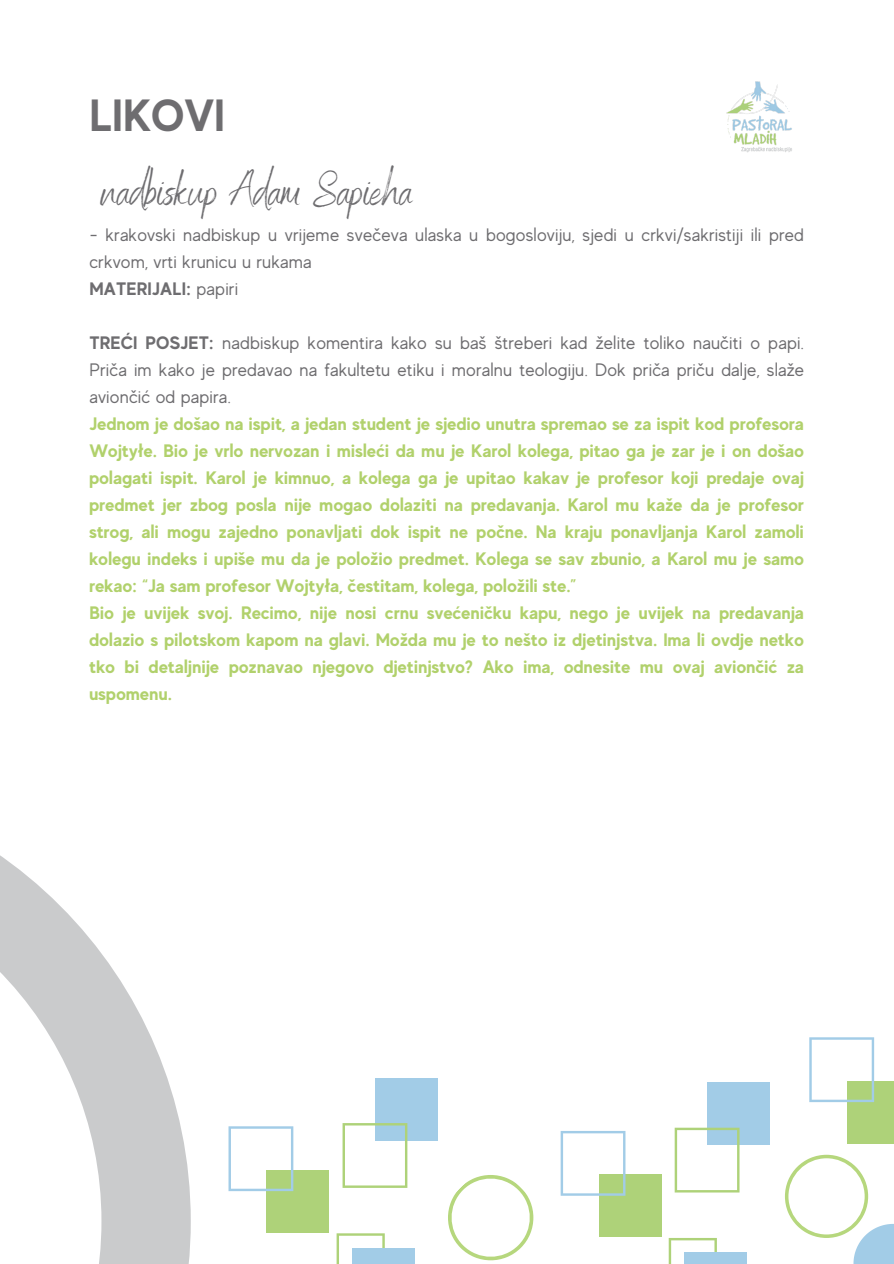
<style>
.page{position:relative;width:894px;height:1264px;background:#fff}
.page>*{position:absolute;margin:0;border:0;box-sizing:border-box;transform-origin:0 0}
.t1{font:45px "Benedict";color:#6e6d70}
.t2{font:700 45px "MADE Evolve Sans";color:#6e6d70}
.t3{font:700 18px/27px "MADE Evolve Sans";letter-spacing:.01em;color:#b1d16c}
.t4{font:18px/27px "MADE Evolve Sans";letter-spacing:.01em;color:#6e6d70}
.s1{font-weight:700}
</style>
<div class="page">
<svg style="left:0;top:855px;width:190px;height:408px"></svg>
<svg style="left:448px;top:1175px;width:85px;height:85px"></svg>
<svg style="left:785px;top:1154px;width:108px;height:109px"></svg>
<div style="left:375px;top:1078px;width:62px;height:62px;background:#a2cce7"></div>
<div style="left:266px;top:1169px;width:63px;height:63px;background:#aed279"></div>
<svg style="left:342px;top:1123px;width:65px;height:64px"></svg>
<svg style="left:336px;top:1233px;width:48px;height:30px"></svg>
<svg style="left:228px;top:1126px;width:65px;height:65px"></svg>
<div style="left:352px;top:1247px;width:62px;height:16px;background:#a2cce7"></div>
<div style="left:847px;top:1080px;width:46px;height:63px;background:#aed279"></div>
<svg style="left:809px;top:1037px;width:64px;height:65px"></svg>
<img style="left:726px;top:81px;width:66px;height:72px">
<div style="left:707px;top:1082px;width:62px;height:63px;background:#a2cce7"></div>
<div style="left:598px;top:1174px;width:63px;height:62px;background:#aed279"></div>
<svg style="left:674px;top:1127px;width:65px;height:65px"></svg>
<svg style="left:668px;top:1238px;width:48px;height:25px"></svg>
<svg style="left:560px;top:1131px;width:65px;height:64px"></svg>
<div style="left:684px;top:1252px;width:62px;height:11px;background:#a2cce7"></div>
<h1 class="t2" style="left:89px;top:87px;width:137px">LIKOVI</h1>
<h1 class="t1" style="left:102px;top:159px;width:312px">nadbiskup Adam Sapieha</h1>
<p class="t4" style="left:89px;top:220px;width:716px">- krakovski nadbiskup u vrijeme svečeva ulaska u bogosloviju, sjedi u crkvi/sakristiji ili pred crkvom, vrti krunicu u rukama<br><span class="s1">MATERIJALI:</span> papiri</p>
<p class="t4" style="left:89px;top:328px;width:716px;text-align:justify"><span class="s1">TREĆI POSJET:</span> nadbiskup komentira kako su baš štreberi kad želite toliko naučiti o papi.<br>Priča im kako je predavao na fakultetu etiku i moralnu teologiju. Dok priča priču dalje, slaže aviončić od papira.</p>
<p class="t3" style="left:89px;top:409px;width:716px">Jednom je došao na ispit, a jedan student je sjedio unutra spremao se za ispit kod profesora Wojtyłe. Bio je vrlo nervozan i misleći da mu je Karol kolega, pitao ga je zar je i on došao polagati ispit. Karol je kimnuo, a kolega ga je upitao kakav je profesor koji predaje ovaj predmet jer zbog posla nije mogao dolaziti na predavanja. Karol mu kaže da je profesor strog, ali mogu zajedno ponavljati dok ispit ne počne. Na kraju ponavljanja Karol zamoli kolegu indeks i upiše mu da je položio predmet. Kolega se sav zbunio, a Karol mu je samo rekao: “Ja sam profesor Wojtyła, čestitam, kolega, položili ste.”<br>Bio je uvijek svoj. Recimo, nije nosi crnu svećeničku kapu, nego je uvijek na predavanja dolazio s pilotskom kapom na glavi. Možda mu je to nešto iz djetinjstva. Ima li ovdje netko tko bi detaljnije poznavao njegovo djetinjstvo? Ako ima, odnesite mu ovaj aviončić za uspomenu.</p>
</div>
